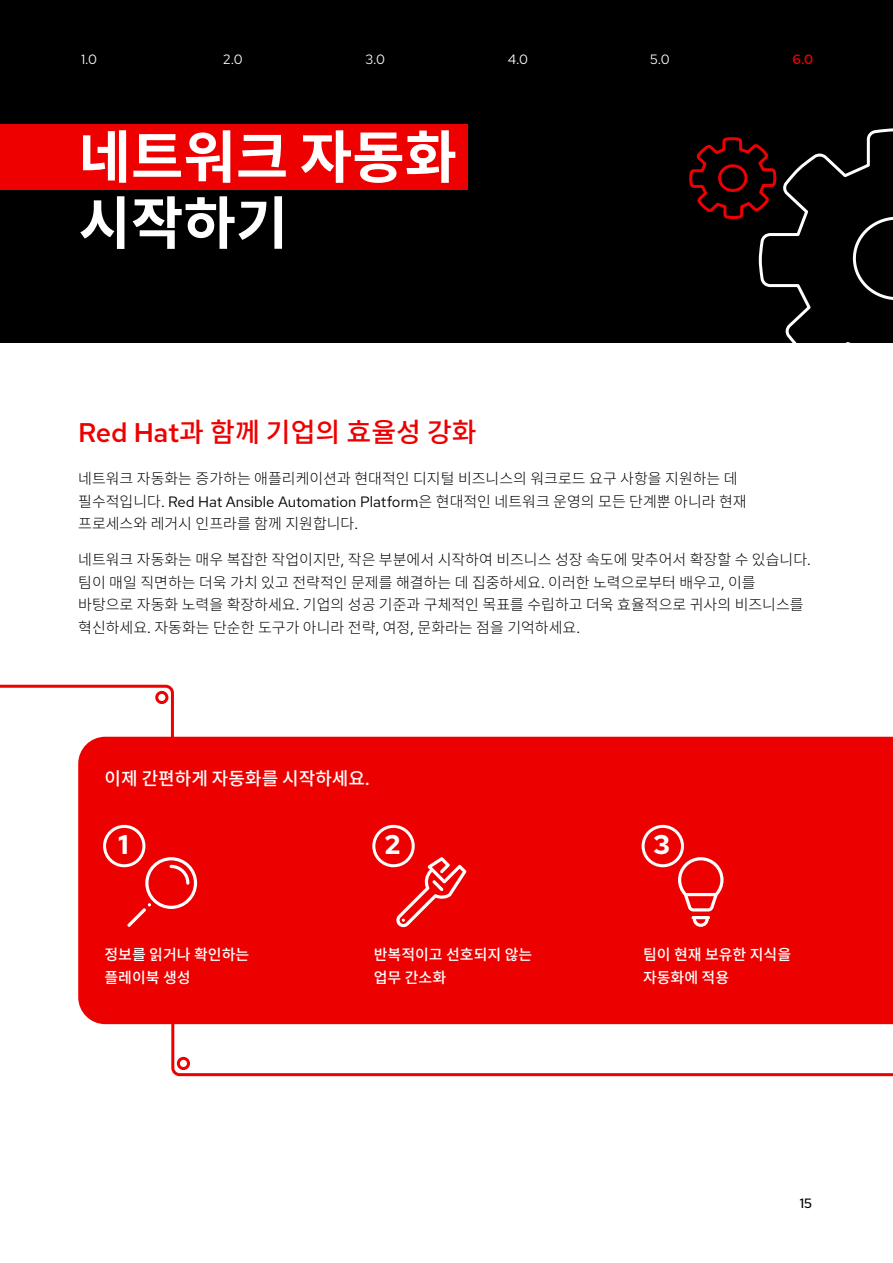
<style>
.page{position:relative;width:893px;height:1263px;background:#fff}
.page>*{position:absolute;margin:0;border:0;box-sizing:border-box;transform-origin:0 0}
.t1{font:700 57px/66px "Noto Sans KR";color:#fff}
.t2{font:500 27px "Noto Sans KR";color:#e00}
.t3{font:700 27px "Red Hat Text";color:#fff}
.t4{font:500 18px "Noto Sans KR";color:#fff}
.t5{font:300 15px/22.5px "Noto Sans KR";color:#000}
.t6{font:15px "Red Hat Text";color:#000}
.t7{font:500 15px/22.5px "Noto Sans KR";color:#fff}
.t8{font:13.5px "Red Hat Text";color:#fff}
.t9{font:500 13.5px "Red Hat Text";color:#e00}
.t10{font:500 13.5px "Red Hat Display";color:#000}
.s1{font-family:"Red Hat Text"}
.s2{font-family:"Noto Sans KR";font-weight:300}
.s3{font-family:"Red Hat Text";font-weight:400}
</style>
<div class="page">
<div style="left:0;top:0;width:893px;height:343px;background:#000"></div>
<div style="left:78px;top:737px;width:815px;height:287px;background:#ed0000"></div>
<div style="left:105px;top:826px;width:39px;height:40px;background:#ed0000;border-radius:50%"></div>
<div style="left:103px;top:825px;width:42px;height:42px;border:3px solid #fff;border-radius:50%"></div>
<svg style="left:126px;top:857px;width:71px;height:71px;background:#ef2424"></svg>
<div style="left:374px;top:826px;width:39px;height:40px;background:#ed0000;border-radius:50%"></div>
<div style="left:372px;top:825px;width:43px;height:42px;border:3px solid #fff;border-radius:50%"></div>
<svg style="left:396px;top:857px;width:70px;height:71px;background:#f02c2c"></svg>
<div style="left:643px;top:826px;width:39px;height:40px;background:#ed0000;border-radius:50%"></div>
<div style="left:642px;top:825px;width:42px;height:42px;border:3px solid #fff;border-radius:50%"></div>
<svg style="left:678px;top:857px;width:45px;height:70px"></svg>
<svg style="left:170px;top:1015px;width:723px;height:62px"></svg>
<div style="left:177px;top:1057px;width:13px;height:13px;border:3px solid #e00;border-radius:50%"></div>
<svg style="left:0;top:684px;width:175px;height:61px"></svg>
<div style="left:155px;top:691px;width:13px;height:13px;border:3px solid #e00;border-radius:50%"></div>
<div style="left:0;top:124px;width:467px;height:66px;background:#e00"></div>
<svg style="left:689px;top:128px;width:204px;height:215px"></svg>
<p class="t8" style="left:81px;top:50px;width:18px">1.0</p>
<p class="t8" style="left:223px;top:50px;width:21px">2.0</p>
<p class="t8" style="left:366px;top:50px;width:21px">3.0</p>
<p class="t8" style="left:508px;top:50px;width:22px">4.0</p>
<p class="t8" style="left:650px;top:50px;width:21px">5.0</p>
<p class="t9" style="left:793px;top:50px;width:22px">6.0</p>
<h1 class="t1" style="left:79px;top:125px;width:380px">네트워크 자동화 시작하기</h1>
<h2 class="t2" style="left:78px;top:417px;width:400px"><span class="s1">Red Hat</span>과 함께 기업의 효율성 강화</h2>
<p class="t5" style="left:78px;top:468px;width:661px">네트워크 자동화는 증가하는 애플리케이션과 현대적인 디지털 비즈니스의 워크로드 요구 사항을 지원하는 데</p>
<p class="t6" style="left:78px;top:492px;width:670px"><span class="s2">필수적입니다</span>. Red Hat Ansible Automation Platform<span class="s2">은 현대적인 네트워크 운영의 모든 단계뿐 아니라 현재</span></p>
<p class="t5" style="left:78px;top:513px;width:281px">프로세스와 레거시 인프라를 함께 지원합니다<span class="s3">.</span></p>
<p class="t5" style="left:78px;top:549px;width:734px">네트워크 자동화는 매우 복잡한 작업이지만<span class="s3">,</span> 작은 부분에서 시작하여 비즈니스 성장 속도에 맞추어서 확장할 수 있습니다<span class="s3">. </span>팀이 매일 직면하는 더욱 가치 있고 전략적인 문제를 해결하는 데 집중하세요<span class="s3">.</span> 이러한 노력으로부터 배우고<span class="s3">,</span> 이를 바탕으로 자동화 노력을 확장하세요<span class="s3">.</span> 기업의 성공 기준과 구체적인 목표를 수립하고 더욱 효율적으로 귀사의 비즈니스를 혁신하세요<span class="s3">.</span> 자동화는 단순한 도구가 아니라 전략<span class="s3">,</span> 여정<span class="s3">,</span> 문화라는 점을 기억하세요<span class="s3">.</span></p>
<p class="t4" style="left:105px;top:768px;width:267px">이제 간편하게 자동화를 시작하세요<span class="s1">.</span></p>
<h2 class="t3" style="left:118px;top:827px;width:12px">1</h2>
<h2 class="t3" style="left:384px;top:827px;width:18px">2</h2>
<h2 class="t3" style="left:653px;top:827px;width:19px">3</h2>
<p class="t7" style="left:105px;top:943px;width:146px">정보를 읽거나 확인하는 플레이북 생성</p>
<p class="t7" style="left:374px;top:943px;width:160px">반복적이고 선호되지 않는 업무 간소화</p>
<p class="t7" style="left:643px;top:943px;width:150px">팀이 현재 보유한 지식을 자동화에 적용</p>
<p class="t10" style="left:800px;top:1194px;width:14px">15</p>
</div>
